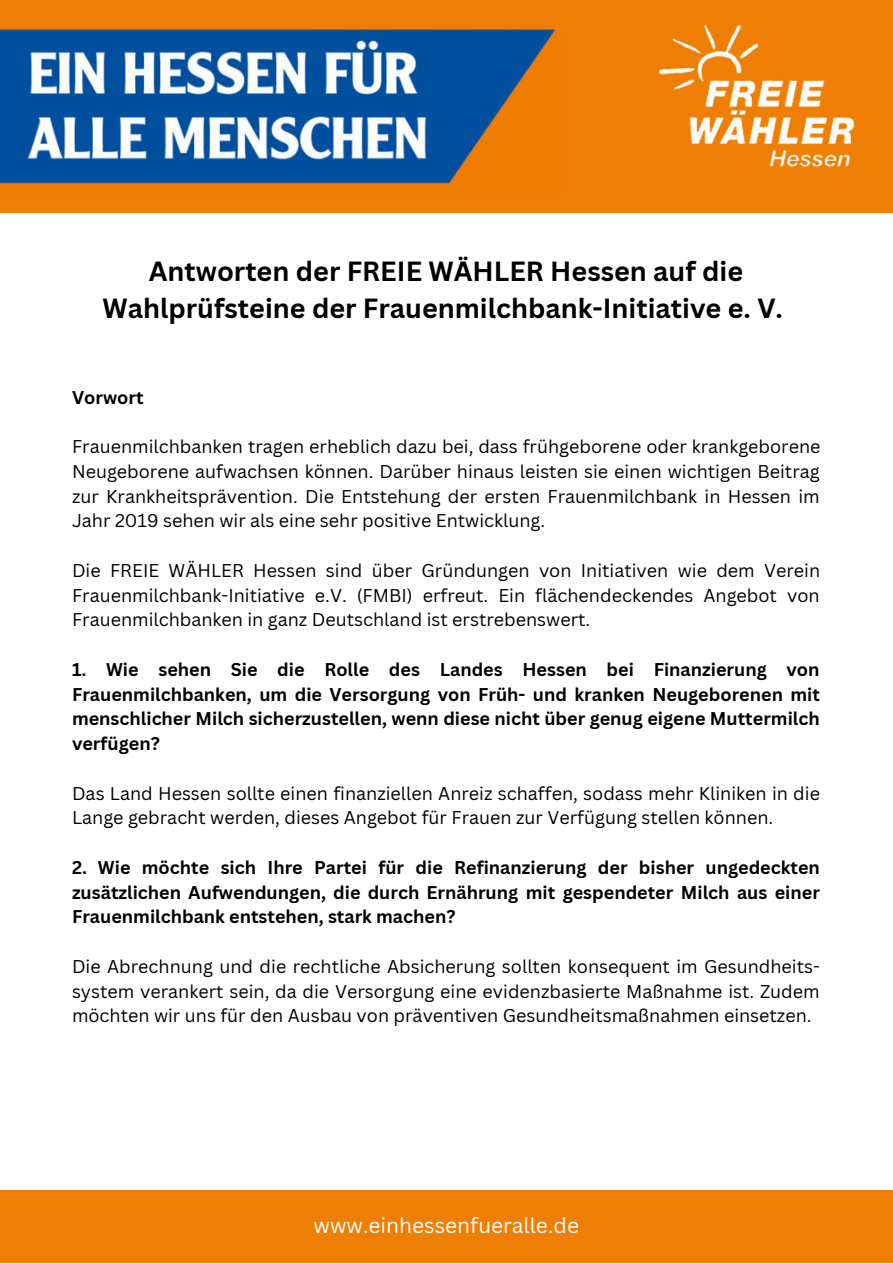
<style>
.page{position:relative;width:893px;height:1264px;background:#fff}
.page>*{position:absolute;margin:0;border:0;box-sizing:border-box;transform-origin:0 0}
.t1{font:700 27px/37px "Canva Sans";color:#000;text-align:center}
.t2{font:21px "Canva Sans";color:#fff}
.t3{font:18px/24.8px "Canva Sans";color:#000;text-align:justify}
.t4{font:700 18px/24.8px "Canva Sans";color:#000;text-align:justify}
</style>
<div class="page">
<div style="left:0;top:1189px;width:892px;height:73px;background:#ef7e04"></div>
<div style="left:0;top:0;width:892px;height:213px;background:#ef7e04"></div>
<img style="left:0;top:30px;width:558px;height:154px">
<img style="left:658px;top:24px;width:197px;height:144px">
<p class="t1" style="left:103px;top:252px;width:681px">Antworten der FREIE WÄHLER Hessen auf die<br>Wahlprüfsteine der Frauenmilchbank-Initiative e. V.</p>
<p class="t4" style="left:72px;top:384px;width:73px">Vorwort</p>
<p class="t3" style="left:72px;top:434px;width:750px">Frauenmilchbanken tragen erheblich dazu bei, dass frühgeborene oder krankgeborene Neugeborene aufwachsen können. Darüber hinaus leisten sie einen wichtigen Beitrag zur Krankheitsprävention. Die Entstehung der ersten Frauenmilchbank in Hessen im Jahr 2019 sehen wir als eine sehr positive Entwicklung.</p>
<p class="t3" style="left:72px;top:557px;width:749px">Die FREIE WÄHLER Hessen sind über Gründungen von Initiativen wie dem Verein Frauenmilchbank-Initiative e.V. (FMBI) erfreut. Ein flächendeckendes Angebot von Frauenmilchbanken in ganz Deutschland ist erstrebenswert.</p>
<p class="t4" style="left:72px;top:656px;width:749px">1. Wie sehen Sie die Rolle des Landes Hessen bei Finanzierung von Frauenmilchbanken, um die Versorgung von Früh- und kranken Neugeborenen mit menschlicher Milch sicherzustellen, wenn diese nicht über genug eigene Muttermilch verfügen?</p>
<p class="t3" style="left:72px;top:780px;width:749px">Das Land Hessen sollte einen finanziellen Anreiz schaffen, sodass mehr Kliniken in die<br>Lange gebracht werden, dieses Angebot für Frauen zur Verfügung stellen können.</p>
<p class="t4" style="left:72px;top:854px;width:749px">2. Wie möchte sich Ihre Partei für die Refinanzierung der bisher ungedeckten zusätzlichen Aufwendungen, die durch Ernährung mit gespendeter Milch aus einer Frauenmilchbank entstehen, stark machen?</p>
<p class="t3" style="left:72px;top:953px;width:749px">Die Abrechnung und die rechtliche Absicherung sollten konsequent im Gesundheits&shy;system verankert sein, da die Versorgung eine evidenzbasierte Maßnahme ist. Zudem möchten wir uns für den Ausbau von präventiven Gesundheitsmaßnahmen einsetzen.</p>
<p class="t2" style="left:313px;top:1210px;width:267px">www.einhessenfueralle.de</p>
</div>
